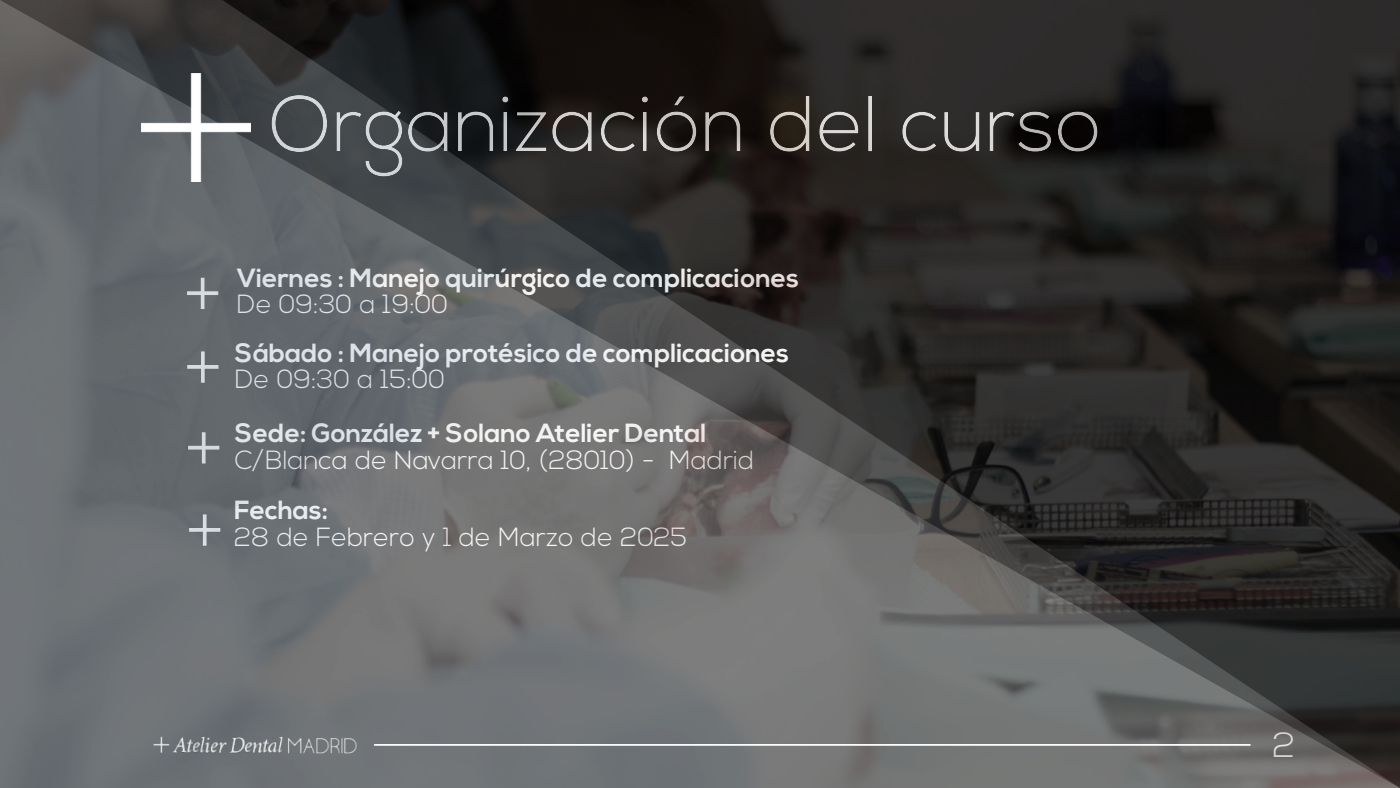
<style>
.page{position:relative;width:1400px;height:788px;background:#fff}
.page>*{position:absolute;margin:0;border:0;box-sizing:border-box;transform-origin:0 0}
.t1{font:300 78.75px "Nexa";color:rgb(255 255 255/.92)}
.t2{font:300 35px "Nexa";color:rgb(255 255 255/.92)}
.t3{font:700 26.25px "Nexa";color:#fff}
.t4{font:300 26.25px "Nexa";color:#fff}
</style>
<div class="page">
<img style="left:0;top:0;width:1400px;height:788px">
<hr style="left:375px;top:744px;width:875px;height:1px;background:#fff">
<img style="left:141px;top:73px;width:110px;height:109px">
<img style="left:147px;top:723px;width:220px;height:45px">
<p class="t1" style="left:269px;top:77px;width:835px">Organización del curso</p>
<p class="t1" style="left:183px;top:246px;width:41px">+</p>
<p class="t1" style="left:183px;top:320px;width:41px">+</p>
<p class="t1" style="left:184px;top:401px;width:41px">+</p>
<p class="t1" style="left:185px;top:483px;width:41px">+</p>
<p class="t3" style="left:237px;top:262px;width:564px">Viernes : Manejo quirúrgico de complicaciones</p>
<p class="t4" style="left:237px;top:288px;width:213px">De 09:30 a 19:00</p>
<p class="t3" style="left:235px;top:337px;width:556px">Sábado : Manejo protésico de complicaciones</p>
<p class="t4" style="left:235px;top:363px;width:212px">De 09:30 a 15:00</p>
<p class="t3" style="left:235px;top:418px;width:473px">Sede: González + Solano Atelier Dental</p>
<p class="t4" style="left:235px;top:444px;width:521px">C/Blanca de Navarra 10, (28010) - Madrid</p>
<p class="t3" style="left:234px;top:494px;width:95px">Fechas:</p>
<p class="t4" style="left:234px;top:521px;width:454px">28 de Febrero y 1 de Marzo de 2025</p>
<p class="t2" style="left:1272px;top:724px;width:25px">2</p>
</div>
